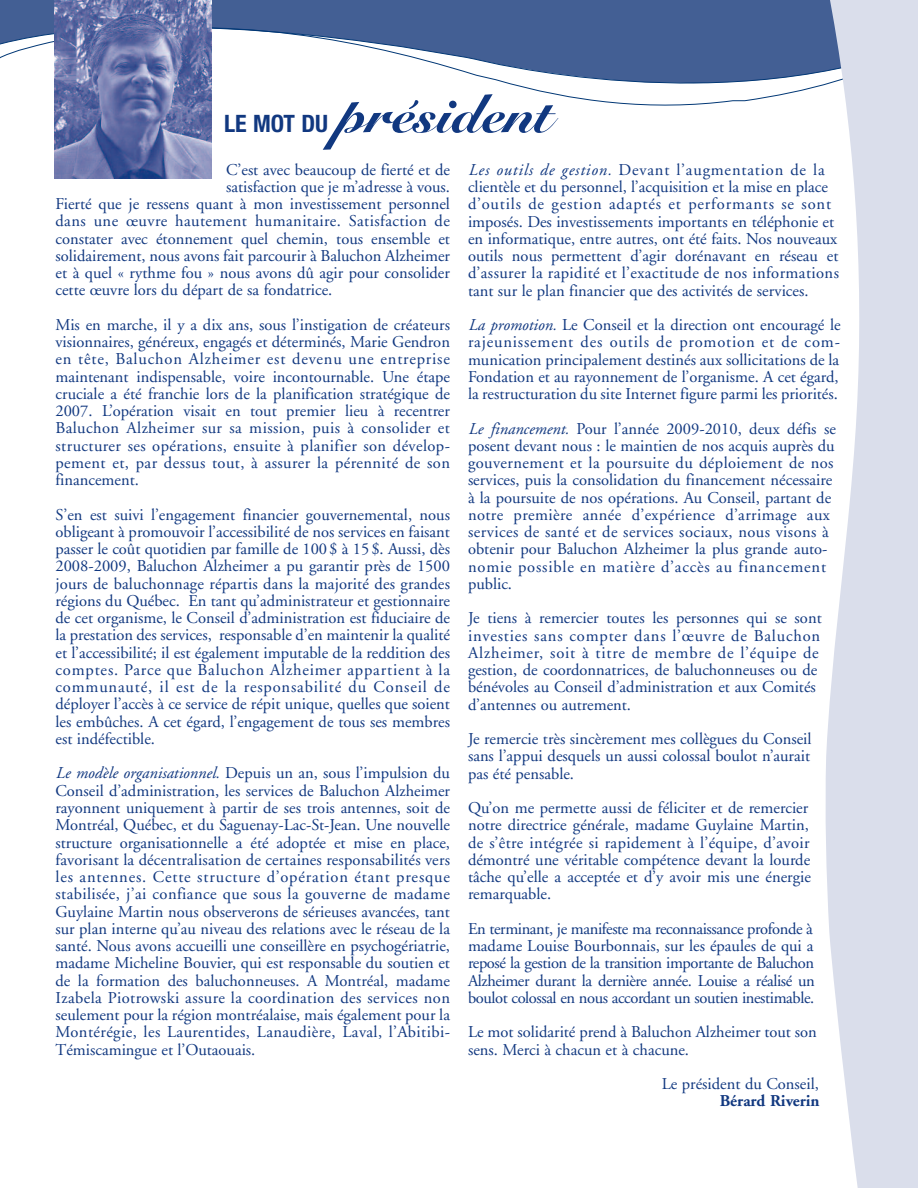
<style>
.page{position:relative;width:918px;height:1188px;background:#fff}
.page>*{position:absolute;margin:0;border:0;box-sizing:border-box;transform-origin:0 0}
.t1{font:900 54px "Snell Roundhand";color:#113880}
.t2{font:700 condensed 24px "Helvetica Neue";color:#113880}
.t3{font:16.5px/17.2px "Adobe Garamond";color:#113880}
.t4{font:16.5px/17.2px "Adobe Garamond";letter-spacing:-.025em;color:#113880}
.t5{font:16.5px "Adobe Garamond";letter-spacing:.025em;color:#113880}
.t6{font:700 16.5px "Adobe Garamond";color:#113880}
.s1{font-style:italic}
</style>
<div class="page">
<div style="left:0;top:0;width:784px;height:12px;background:#435f94"></div>
<svg style="left:0;top:12px;width:784px;height:93px"></svg>
<svg style="left:784px;top:0;width:134px;height:1188px;fill:#dadeeb"></svg>
<img style="left:54px;top:0;width:157px;height:178px">
<h1 class="t1" style="left:338px;top:81px;width:216px">président</h1>
<h2 class="t2" style="left:224px;top:115px;width:106px">LE MOT DU</h2>
<p class="t3" style="left:226px;top:162px;width:225px">C’est avec beaucoup de fierté et de</p>
<p class="t3" style="left:226px;top:180px;width:225px">satisfaction que je m’adresse à vous.</p>
<p class="t3" style="left:56px;top:197px;width:396px">Fierté que je ressens quant à mon investissement personnel</p>
<p class="t5" style="left:55px;top:215px;width:396px">dans une œuvre hautement humanitaire. Satisfaction de</p>
<p class="t3" style="left:55px;top:231px;width:396px">constater avec étonnement quel chemin, tous ensemble et</p>
<p class="t3" style="left:56px;top:249px;width:396px">solidairement, nous avons fait parcourir à Baluchon Alzheimer</p>
<p class="t3" style="left:56px;top:266px;width:396px">et à quel « rythme fou » nous avons dû agir pour consolider</p>
<p class="t3" style="left:56px;top:283px;width:278px">cette œuvre lors du départ de sa fondatrice.</p>
<p class="t3" style="left:55px;top:318px;width:396px;text-align:justify">Mis en marche, il y a dix ans, sous l’instigation de créateurs visionnaires, généreux, engagés et déterminés, Marie Gendron en tête, Baluchon Alzheimer est devenu une entreprise maintenant indispensable, voire incontournable. Une étape cruciale a été franchie lors de la planification stratégique de 2007. L’opération visait en tout premier lieu à recentrer Baluchon Alzheimer sur sa mission, puis à consolider et structurer ses opérations, ensuite à planifier son dévelop&shy;pement et, par dessus tout, à assurer la pérennité de son financement.</p>
<p class="t3" style="left:55px;top:507px;width:396px;text-align:justify">S’en est suivi l’engagement financier gouvernemental, nous obligeant à promouvoir l’accessibilité de nos services en faisant passer le coût quotidien par famille de 100$ à 15 $. Aussi, dès 2008-2009, Baluchon Alzheimer a pu garantir près de 1500 jours de baluchonnage répartis dans la majorité des grandes régions du Québec. En tant qu’administrateur et gestionnaire de cet organisme, le Conseil d’administration est fiduciaire de la prestation des services, responsable d’en maintenir la qualité et l’accessibilité; il est également imputable de la reddition des comptes. Parce que Baluchon Alzheimer appartient à la communauté, il est de la responsabilité du Conseil de déployer l’accès à ce service de répit unique, quelles que soient les embûches. A cet égard, l’engagement de tous ses membres est indéfectible.</p>
<p class="t3" style="left:55px;top:766px;width:396px;text-align:justify"><span class="s1">Le modèle organisationnel.</span> Depuis un an, sous l’impulsion du Conseil d’administration, les services de Baluchon Alzheimer rayonnent uniquement à partir de ses trois antennes, soit de Montréal, Québec, et du Saguenay-Lac-St-Jean. Une nouvelle structure organisationnelle a été adoptée et mise en place, favorisant la décentralisation de certaines responsabilités vers les antennes. Cette structure d’opération étant presque stabilisée, j’ai confiance que sous la gouverne de madame Guylaine Martin nous observerons de sérieuses avancées, tant sur plan interne qu’au niveau des relations avec le réseau de la santé. Nous avons accueilli une conseillère en psychogériatrie, madame Micheline Bouvier, qui est responsable du soutien et de la formation des baluchonneuses. A Montréal, madame Izabela Piotrowski assure la coordination des services non seulement pour la région montréalaise, mais également pour la Montérégie, les Laurentides, Lanaudière, Laval, l’Abitibi-Témiscamingue et l’Outaouais.</p>
<p class="t3" style="left:468px;top:162px;width:373px"><span class="s1">Les outils de gestion.</span> Devant l’augmentation de la clientèle et du personnel, l’acquisition et la mise en place d’outils de gestion adaptés et performants se sont imposés. Des investissements importants en téléphonie et en informatique, entre autres, ont été faits. Nos nouveaux outils nous permettent d’agir dorénavant en réseau et d’assurer la rapidité et l’exactitude de nos informations tant sur le plan financier que des activités de services.</p>
<p class="t3" style="left:468px;top:318px;width:374px"><span class="s1">La promotion.</span> Le Conseil et la direction ont encouragé le rajeunissement des outils de promotion et de com&shy;munication principalement destinés aux sollicitations de la Fondation et au rayonnement de l’organisme. A cet égard, la restructuration du site Internet figure parmi les priorités.</p>
<p class="t3" style="left:468px;top:421px;width:369px"><span class="s1">Le financement.</span> Pour l’année 2009-2010, deux défis se posent devant nous : le maintien de nos acquis auprès du gouvernement et la poursuite du déploiement de nos services, puis la consolidation du financement nécessaire à la poursuite de nos opérations. Au Conseil, partant de notre première année d’expérience d’arrimage aux services de santé et de services sociaux, nous visons à obtenir pour Baluchon Alzheimer la plus grande auto&shy;nomie possible en matière d’accès au financement public.</p>
<p class="t3" style="left:468px;top:611px;width:355px">Je tiens à remercier toutes les personnes qui se sont investies sans compter dans l’œuvre de Baluchon Alzheimer, soit à titre de membre de l’équipe de gestion, de coordonnatrices, de baluchonneuses ou de bénévoles au Conseil d’administration et aux Comités d’antennes ou autrement.</p>
<p class="t3" style="left:468px;top:732px;width:345px;text-align:justify">Je remercie très sincèrement mes collègues du Conseil sans l’appui desquels un aussi colossal boulot n’aurait pas été pensable.</p>
<p class="t3" style="left:468px;top:801px;width:344px">Qu’on me permette aussi de féliciter et de remercier notre directrice générale, madame Guylaine Martin, de s’être intégrée si rapidement à l’équipe, d’avoir démontré une véritable compétence devant la lourde tâche qu’elle a acceptée et d’y avoir mis une énergie remarquable.</p>
<p class="t4" style="left:468px;top:921px;width:348px">En terminant, je manifeste ma reconnaissance profonde à madame Louise Bourbonnais, sur les épaules de qui a reposé la gestion de la transition importante de Baluchon Alzheimer durant la dernière année. Louise a réalisé un boulot colossal en nous accordant un soutien inestimable.</p>
<p class="t3" style="left:468px;top:1025px;width:350px">Le mot solidarité prend à Baluchon Alzheimer tout son sens. Merci à chacun et à chacune.</p>
<p class="t3" style="left:662px;top:1077px;width:159px">Le président du Conseil,</p>
<p class="t6" style="left:720px;top:1094px;width:101px">Bérard Riverin</p>
</div>
